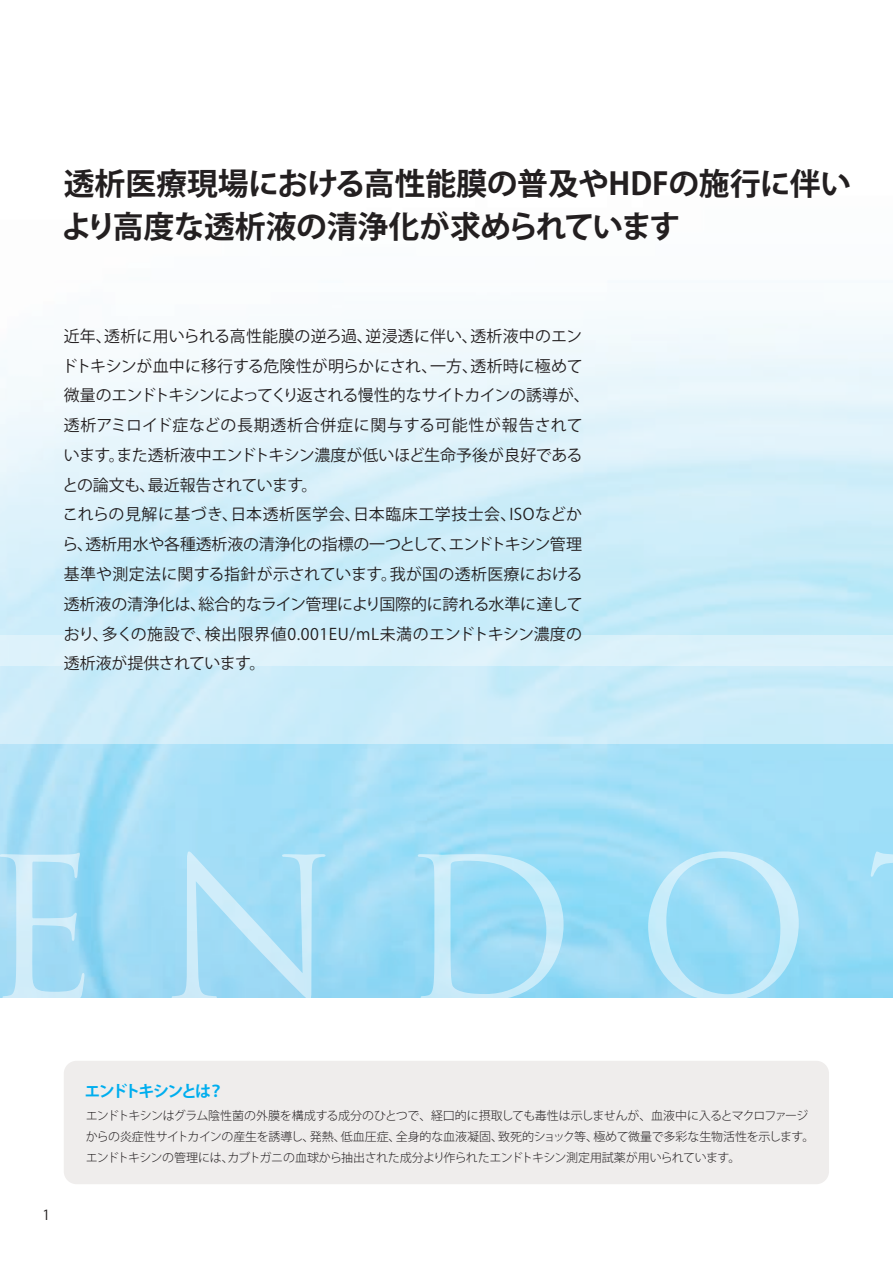
<style>
.page{position:relative;width:893px;height:1263px;background:#fff}
.page>*{position:absolute;margin:0;border:0;box-sizing:border-box;transform-origin:0 0}
.t1{font:700 30.9px/42.5px "Koz Go Pro";letter-spacing:-.01em;color:#231f20}
.t2{font:15.9px/29.7px "Koz Go Pro";letter-spacing:-.005em;color:#231f20}
.t3{font:700 15.9px "Koz Go Pro";letter-spacing:-.12em;color:#00aeef}
.t4{font:13.8px "Koz Go Pro";color:#231f20}
.t5{font:300 12px/21.3px "Koz Go Pro";letter-spacing:-.025em;color:#231f20}
</style>
<div class="page">
<div style="left:0;top:283px;width:893px;height:382px;background:linear-gradient(to bottom,#fcfcfd,#bbe7f8)"></div>
<svg style="left:0;top:635px;width:893px;height:109px;fill:#ceedfa"></svg>
<svg style="left:0;top:853px;width:84px;height:144px"></svg>
<svg style="left:172px;top:851px;width:154px;height:146px"></svg>
<svg style="left:418px;top:852px;width:146px;height:145px"></svg>
<svg style="left:648px;top:851px;width:151px;height:146px"></svg>
<svg style="left:871px;top:851px;width:22px;height:146px"></svg>
<div style="left:64px;top:1061px;width:765px;height:123px;background:#efedec;border-radius:13px"></div>
<h1 class="t1" style="left:61px;top:165px;width:791px">透析医療現場における高性能膜の普及やHDFの施行に伴いより高度な透析液の清浄化が求められています</h1>
<p class="t2" style="left:62px;top:322px;width:529px">近年、透析に用いられる高性能膜の逆ろ過、逆浸透に伴い、透析液中のエンドトキシンが血中に移行する危険性が明らかにされ、一方、透析時に極めて微量のエンドトキシンによってくり返される慢性的なサイトカインの誘導が、透析アミロイド症などの長期透析合併症に関与する可能性が報告されています。また透析液中エンドトキシン濃度が低いほど生命予後が良好であるとの論文も、最近報告されています。<br>これらの見解に基づき、日本透析医学会、日本臨床工学技士会、ISOなどから、透析用水や各種透析液の清浄化の指標の一つとして、エンドトキシン管理基準や測定法に関する指針が示されています。我が国の透析医療における透析液の清浄化は、総合的なライン管理により国際的に誇れる水準に達しており、多くの施設で、検出限界値0.001EU/mL未満のエンドトキシン濃度の透析液が提供されています。</p>
<p class="t4" style="left:43px;top:1206px;width:9px">1</p>
<p class="t3" style="left:84px;top:1080px;width:141px">エンドトキシンとは？</p>
<p class="t5" style="left:86px;top:1105px;width:730px">エンドトキシンはグラム陰性菌の外膜を構成する成分のひとつで、経口的に摂取しても毒性は示しませんが、血液中に入るとマクロファージからの炎症性サイトカインの産生を誘導し、発熱、低血圧症、全身的な血液凝固、致死的ショック等、極めて微量で多彩な生物活性を示します。エンドトキシンの管理には、カブトガニの血球から抽出された成分より作られたエンドトキシン測定用試薬が用いられています。</p>
</div>
